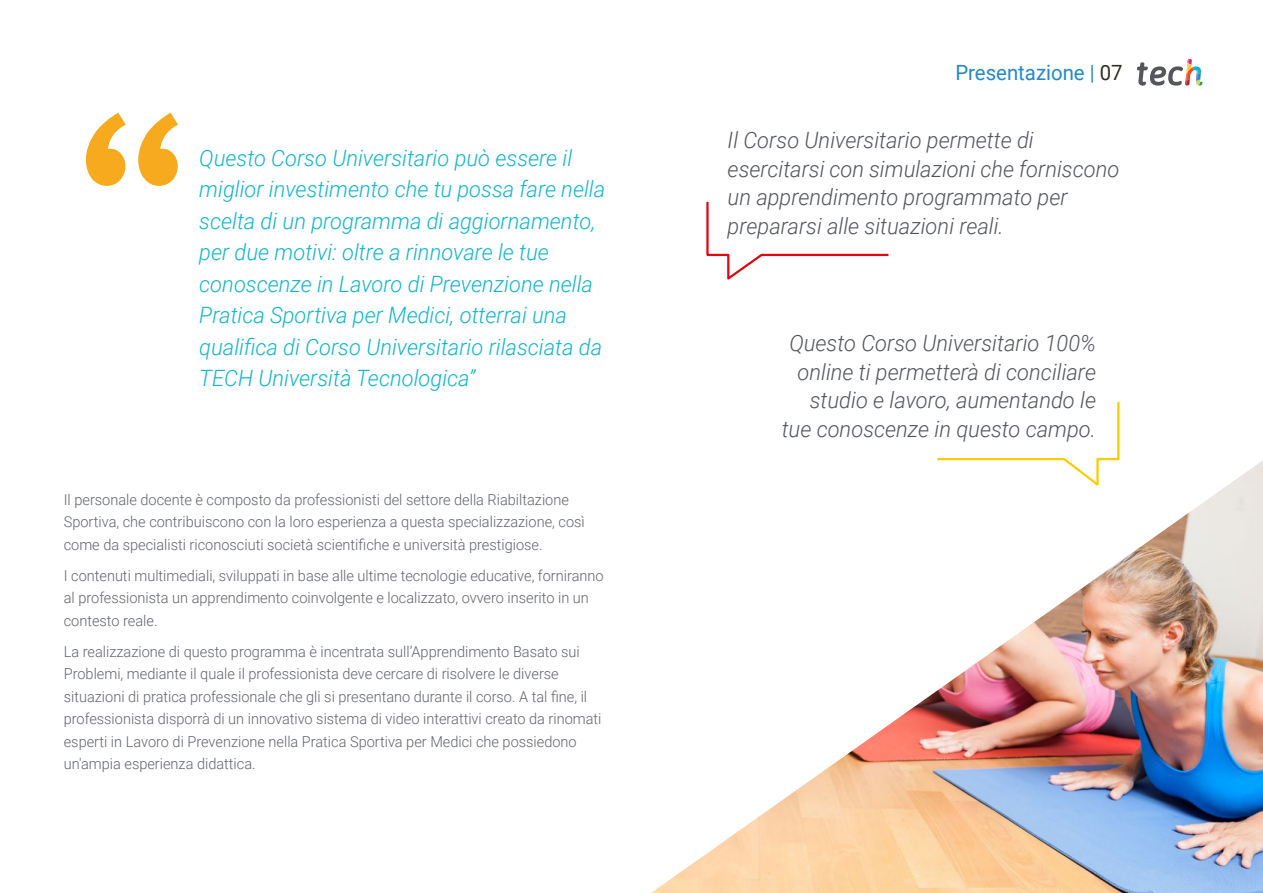
<style>
.page{position:relative;width:1263px;height:893px;background:#fff}
.page>*{position:absolute;margin:0;border:0;box-sizing:border-box;transform-origin:0 0}
.t1{font:italic 300 22.5px/31.5px "Roboto";color:#0fb6cf}
.t2{font:italic 300 22.5px/28.5px "Roboto";color:#52555b;text-align:right}
.t3{font:21px "Roboto";color:#2488c9}
.t4{font:300 15px/22.5px "Roboto";color:#61646a}
.s1{color:#312e20}
</style>
<div class="page">
<svg style="left:86px;top:113px;width:92px;height:73px"></svg>
<img style="left:651px;top:460px;width:612px;height:433px">
<svg style="left:1137px;top:59px;width:65px;height:27px"></svg>
<svg style="left:935px;top:401px;width:185px;height:88px"></svg>
<svg style="left:706px;top:201px;width:183px;height:79px"></svg>
<p class="t1" style="left:199px;top:141px;width:407px">Questo Corso Universitario può essere il miglior investimento che tu possa fare nella scelta di un programma di aggiornamento, per due motivi: oltre a rinnovare le tue conoscenze in Lavoro di Prevenzione nella Pratica Sportiva per Medici, otterrai una qualifica di Corso Universitario rilasciata da TECH Università Tecnologica”</p>
<p class="t4" style="left:64px;top:487px;width:522px">Il personale docente è composto da professionisti del settore della Riabiltazione<br>Sportiva, che contribuiscono con la loro esperienza a questa specializzazione, così come da specialisti riconosciuti società scientifiche e università prestigiose.</p>
<p class="t4" style="left:64px;top:563px;width:541px">I contenuti multimediali, sviluppati in base alle ultime tecnologie educative, forniranno al professionista un apprendimento coinvolgente e localizzato, ovvero inserito in un contesto reale.</p>
<p class="t4" style="left:64px;top:639px;width:539px">La realizzazione di questo programma è incentrata sull’Apprendimento Basato sui Problemi, mediante il quale il professionista deve cercare di risolvere le diverse situazioni di pratica professionale che gli si presentano durante il corso. A tal fine, il professionista disporrà di un innovativo sistema di video interattivi creato da rinomati esperti in Lavoro di Prevenzione nella Pratica Sportiva per Medici che possiedono un'ampia esperienza didattica.</p>
<h2 class="t3" style="left:955px;top:57px;width:169px">Presentazione | <span class="s1">07</span></h2>
<h1 class="t2" style="left:728px;top:125px;width:393px;text-align:left">Il Corso Universitario permette di esercitarsi con simulazioni che forniscono un apprendimento programmato per prepararsi alle situazioni reali.</h1>
<h1 class="t2" style="left:782px;top:328px;width:316px">Questo Corso Universitario 100% online ti permetterà di conciliare studio e lavoro, aumentando le tue conoscenze in questo campo.</h1>
</div>
